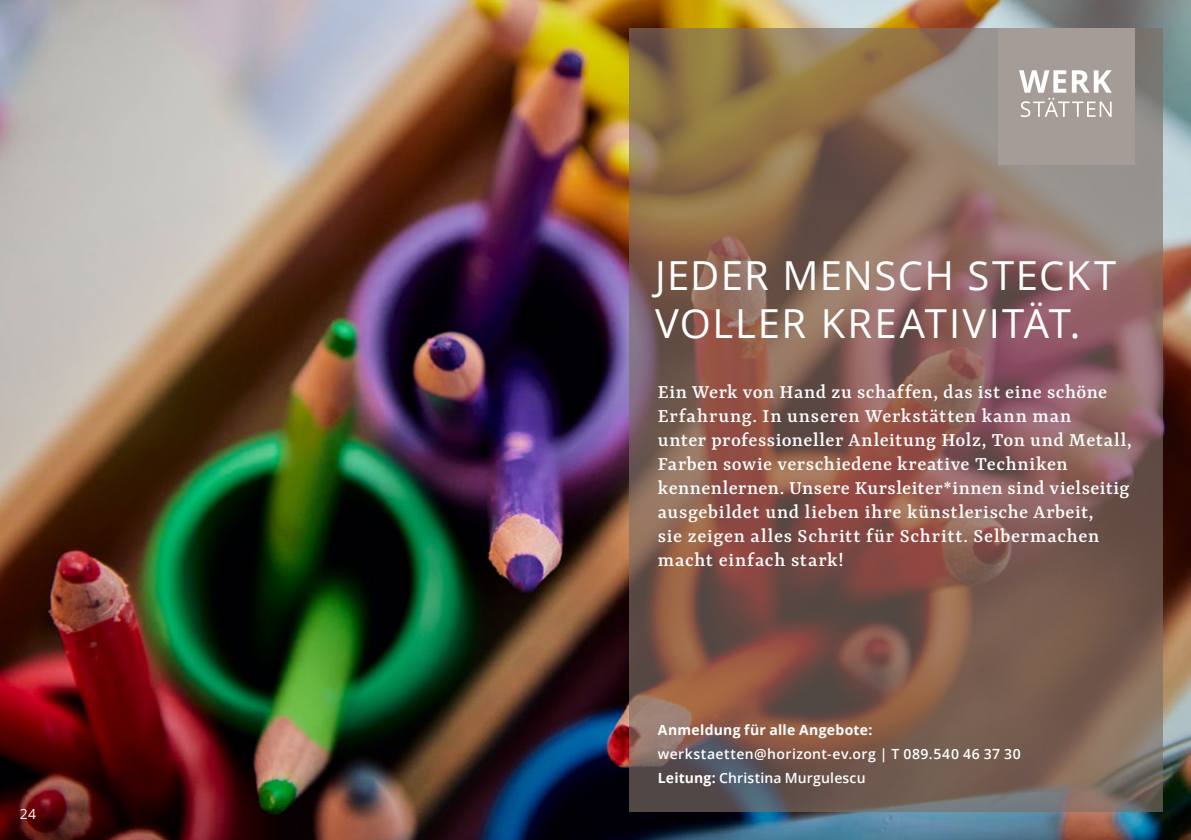
<style>
.page{position:relative;width:1191px;height:840px;background:#fff}
.page>*{position:absolute;margin:0;border:0;box-sizing:border-box;transform-origin:0 0}
.t1{font:40px/48px "Open Sans";letter-spacing:.035em;color:#fff}
.t2{font:500 21px/24px "Yrsa";letter-spacing:.03em;color:#fff}
.t3{font:600 14px/24px "Open Sans";letter-spacing:.03em;color:#fff}
.t4{font:700 14px "Open Sans";letter-spacing:.02em;color:#fff}
.t5{font:14px "Open Sans";color:#fff}
.s1{font-size:19px}
.s2{font-weight:700}
</style>
<div class="page">
<img style="left:0;top:0;width:1191px;height:839px">
<img style="left:629px;top:28px;width:533px;height:783px">
<div style="left:998px;top:28px;width:136px;height:136px;background:#a59c97"></div>
<svg style="left:1019px;top:70px;width:92px;height:47px"></svg>
<p class="t5" style="left:20px;top:803px;width:18px">24</p>
<h1 class="t1" style="left:655px;top:250px;width:462px">JEDER MENSCH STECKT<br>VOLLER KREATIVITÄT.</h1>
<p class="t2" style="left:658px;top:379px;width:475px">Ein Werk von Hand zu schaffen, das ist eine schöne Erfahrung. In unseren Werkstätten kann man<br>unter professioneller Anleitung Holz, Ton und Metall, Farben sowie verschiedene kreative Techniken kennenlernen. Unsere Kursleiter<span class="s1">*</span>innen sind vielseitig ausgebildet und lieben ihre künstlerische Arbeit,<br>sie zeigen alles Schritt für Schritt. Selbermachen macht einfach stark!</p>
<p class="t4" style="left:658px;top:719px;width:216px">Anmeldung für alle Angebote:</p>
<p class="t3" style="left:658px;top:740px;width:364px">werkstaetten@horizont-ev.org | T 089.540 46 37 30<br><span class="s2">Leitung:</span> Christina Murgulescu</p>
</div>
